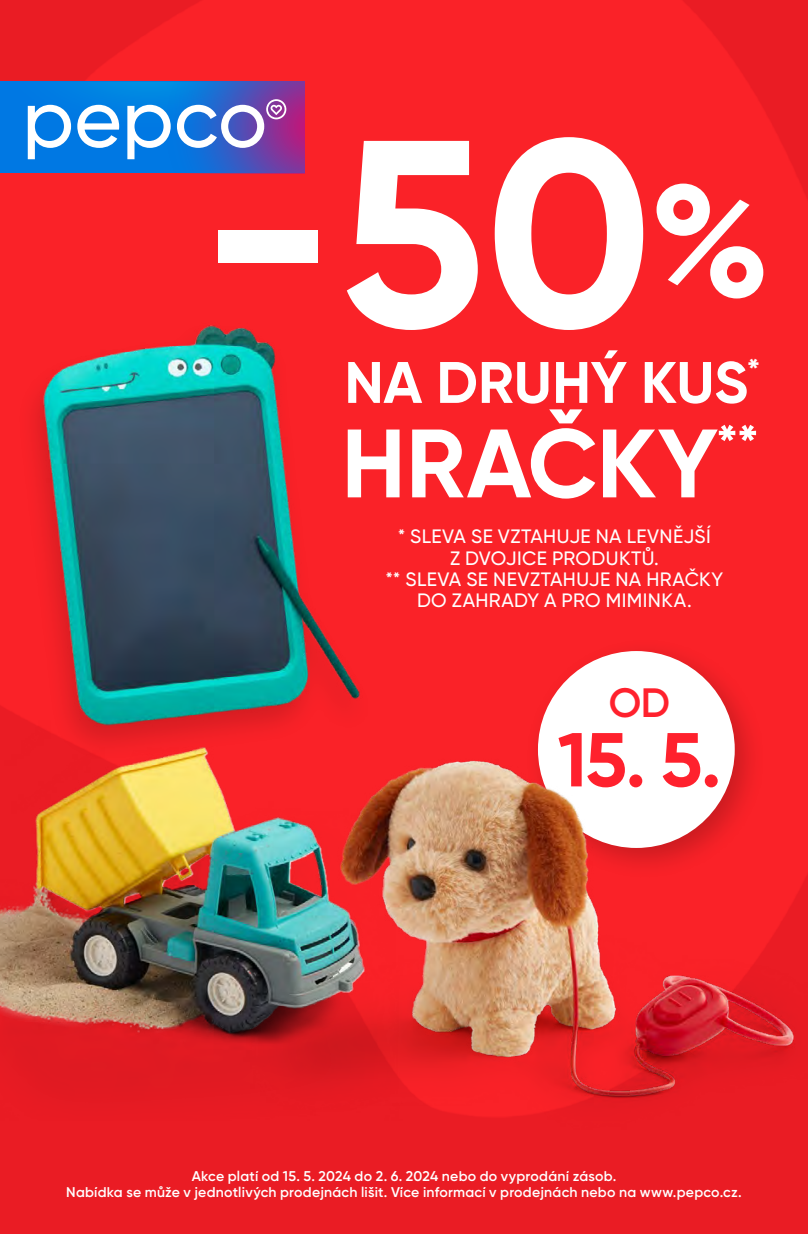
<style>
.page{position:relative;width:808px;height:1234px;background:#fff}
.page>*{position:absolute;margin:0;border:0;box-sizing:border-box;transform-origin:0 0}
.t1{font:700 265.05px "Gilroy";color:#fff}
.t2{font:700 96.9px "Gilroy";color:#fff}
.CENA_leaflet_all_bez_OD_Semi{font:700 76.2px "Gilroy";color:#ff212d}
.t3{font:700 58.35px "Gilroy";letter-spacing:-.005em;color:#fff}
.CENA_leaflet_all_bez_OD_Semi-2{font:600 40.95px "Gilroy";color:#ff212d}
.t4{font:500 19.35px/21.3px "Gilroy";letter-spacing:.02em;color:#fff;text-align:center}
.t5{font:600 14.1px "Gilroy";letter-spacing:.015em;color:#fff}
.s1{font-size:158.1px}
</style>
<div class="page">
<img style="left:0;top:0;width:808px;height:1233px">
<div style="left:523px;top:636px;width:244px;height:244px;background:#fa2228"></div>
<div style="left:538px;top:651px;width:197px;height:196px;background:#fff;border-radius:50%"></div>
<img style="left:0;top:247px;width:432px;height:452px">
<img style="left:0;top:699px;width:219px;height:421px">
<img style="left:219px;top:693px;width:589px;height:470px">
<svg style="left:0;top:82px;width:305px;height:91px;background:#4580d7"></svg>
<p class="t1" style="left:201px;top:68px;width:571px">-50<span class="s1">%</span></p>
<p class="t3" style="left:344px;top:346px;width:417px">NA DRUHÝ KUS<sup>*</sup></p>
<p class="t2" style="left:341px;top:403px;width:419px">HRAČKY<sup>**</sup></p>
<p class="t4" style="left:385px;top:525px;width:339px">* SLEVA SE VZTAHUJE NA LEVNĚJŠÍ<br>Z DVOJICE PRODUKTŮ.<br>** SLEVA SE NEVZTAHUJE NA HRAČKY<br>DO ZAHRADY A PRO MIMINKA.</p>
<p class="CENA_leaflet_all_bez_OD_Semi-2" style="left:609px;top:677px;width:63px">OD</p>
<p class="CENA_leaflet_all_bez_OD_Semi" style="left:558px;top:712px;width:165px">15. 5.</p>
<p class="t5" style="left:192px;top:1166px;width:426px">Akce platí od 15. 5. 2024 do 2. 6. 2024 nebo do vyprodání zásob.</p>
<p class="t5" style="left:66px;top:1182px;width:677px">Nabídka se může v jednotlivých prodejnách lišit. Více informací v prodejnách nebo na www.pepco.cz.</p>
</div>
